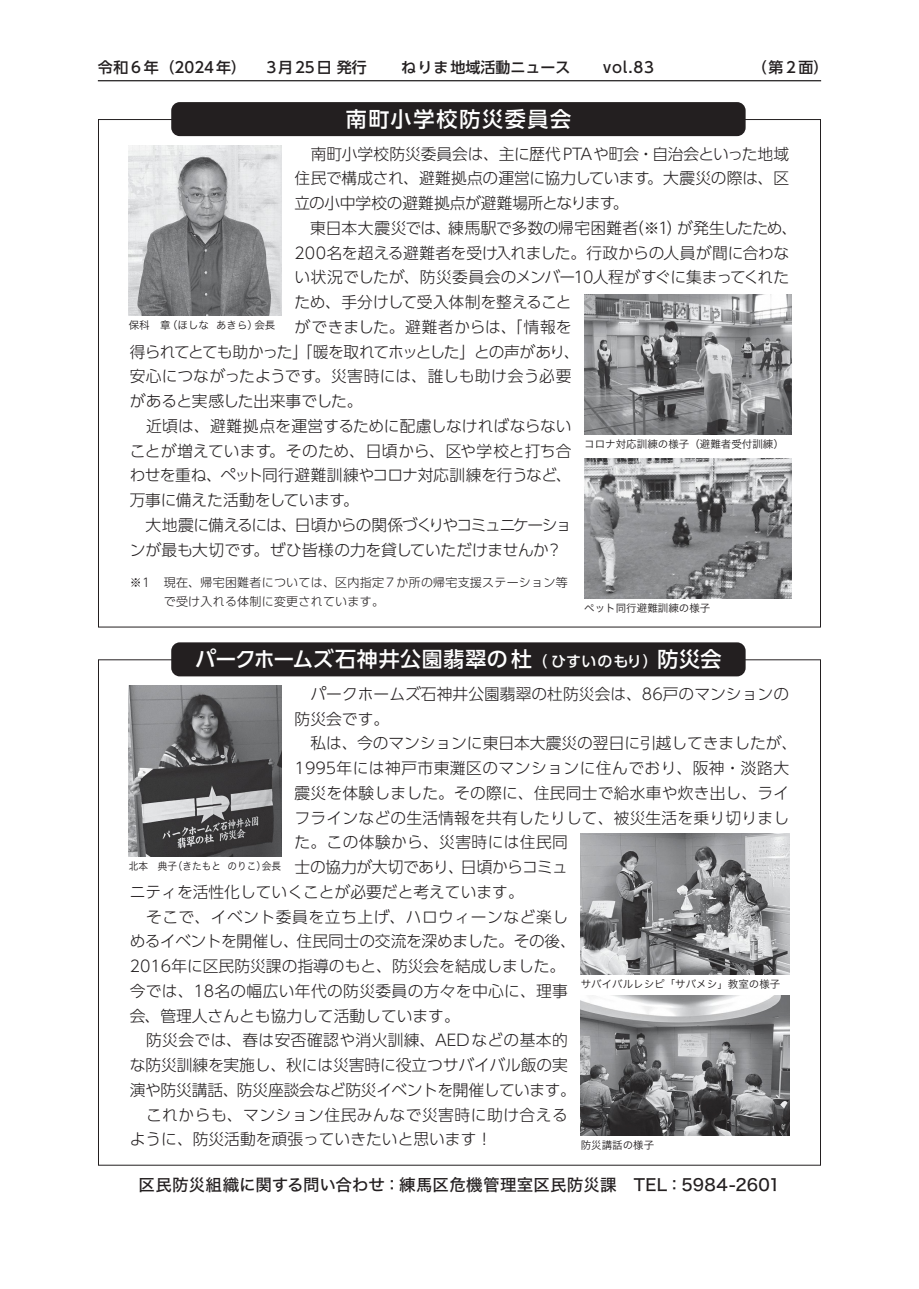
<style>
.page{position:relative;width:919px;height:1289px;background:#fff}
.page>*{position:absolute;margin:0;border:0;box-sizing:border-box;transform-origin:0 0}
.t1{font:500 21px "UD Shin Go Pro";letter-spacing:.04em;color:#fff}
.t2{font:500 21px "UD Shin Go Pro";letter-spacing:.08em;color:#fff}
.t3{font:16.5px "Hiragino Sans W5";letter-spacing:.01em;color:#231f20}
.t4{font:300 15.75px "UD Shin Go Pro";color:#231f20}
.t5{font:300 15.75px "UD Shin Go Pro";letter-spacing:.03em;color:#231f20}
.t6{font:300 15.75px "UD Shin Go Pro";letter-spacing:-.025em;color:#231f20}
.t7{font:300 15.75px "UD Shin Go Pro";letter-spacing:.025em;color:#231f20}
.t8{font:300 15.75px "UD Shin Go Pro";letter-spacing:-.02em;color:#231f20}
.t9{font:300 15.75px "UD Shin Go Pro";letter-spacing:-.065em;color:#231f20}
.t10{font:300 15.75px "UD Shin Go Pro";letter-spacing:-.08em;color:#231f20}
.t11{font:300 15.75px "UD Shin Go Pro";letter-spacing:.02em;color:#231f20}
.t12{font:300 15.75px "UD Shin Go Pro";letter-spacing:.035em;color:#231f20}
.t13{font:300 15.75px "UD Shin Go Pro";letter-spacing:-.03em;color:#231f20}
.t14{font:500 15px "UD Shin Go Pro";color:#231f20}
.t15{font:500 15px "UD Shin Go Pro";letter-spacing:.125em;color:#231f20}
.t16{font:300 12px/19.5px "UD Shin Go Pro";letter-spacing:.02em;color:#231f20}
.t17{font:10.5px "Hiragino Sans W3";color:#231f20}
.t18{font:10.5px "Hiragino Sans W3";color:#231f20;scale:.92 1}
.s1{font-size:15px}
</style>
<div class="page">
<hr style="left:98px;top:80px;width:723px;height:1px;background:#231f20">
<div style="left:171px;top:102px;width:574px;height:34px;background:#231f20;border-radius:9px"></div>
<img style="left:129px;top:146px;width:153px;height:170px">
<img style="left:584px;top:294px;width:207px;height:141px">
<img style="left:584px;top:458px;width:207px;height:140px">
<div style="left:171px;top:642px;width:574px;height:34px;background:#231f20;border-radius:9px"></div>
<img style="left:129px;top:686px;width:153px;height:170px">
<img style="left:580px;top:995px;width:209px;height:140px">
<img style="left:580px;top:833px;width:209px;height:141px">
<p class="t14" style="left:98px;top:55px;width:150px">令和 6 年（2024年）</p>
<p class="t15" style="left:266px;top:55px;width:102px">3月25日発行</p>
<p class="t14" style="left:401px;top:55px;width:171px">ねりま地域活動ニュース</p>
<p class="t14" style="left:603px;top:55px;width:53px">vol.83</p>
<p class="t14" style="left:751px;top:55px;width:78px">（第２面）</p>
<h1 class="t2" style="left:346px;top:102px;width:227px">南町小学校防災委員会</h1>
<p class="t4" style="left:294px;top:141px;width:496px">　南町小学校防災委員会は、主に歴代PTAや町会・自治会といった地域</p>
<p class="t4" style="left:294px;top:166px;width:496px">住民で構成され、避難拠点の運営に協力しています。大震災の際は、区</p>
<p class="t4" style="left:294px;top:190px;width:335px">立の小中学校の避難拠点が避難場所となります。</p>
<p class="t4" style="left:294px;top:215px;width:504px">　東日本大震災では、練馬駅で多数の帰宅困難者（※1）が発生したため、</p>
<p class="t4" style="left:294px;top:240px;width:496px">200名を超える避難者を受け入れました。行政からの人員が間に合わな</p>
<p class="t6" style="left:294px;top:264px;width:496px">い状況でしたが、防災委員会のメンバー10人程がすぐに集まってくれた</p>
<p class="t13" style="left:294px;top:289px;width:278px">ため、手分けして受入体制を整えること</p>
<p class="t4" style="left:294px;top:314px;width:278px">ができました。避難者からは、「情報を</p>
<p class="t9" style="left:130px;top:339px;width:451px">得られてとても助かった」「暖を取れてホッとした」との声があり、</p>
<p class="t4" style="left:130px;top:363px;width:443px">安心につながったようです。災害時には、誰しも助け会う必要</p>
<p class="t4" style="left:130px;top:388px;width:234px">があると実感した出来事でした。</p>
<p class="t4" style="left:130px;top:413px;width:443px">　近頃は、避難拠点を運営するために配慮しなければならない</p>
<p class="t4" style="left:130px;top:438px;width:443px">ことが増えています。そのため、日頃から、区や学校と打ち合</p>
<p class="t4" style="left:130px;top:462px;width:443px">わせを重ね、ペット同行避難訓練やコロナ対応訓練を行うなど、</p>
<p class="t8" style="left:130px;top:487px;width:230px">万事に備えた活動をしています。</p>
<p class="t10" style="left:130px;top:512px;width:443px">　大地震に備えるには、日頃からの関係づくりやコミュニケーショ</p>
<p class="t4" style="left:130px;top:537px;width:434px">ンが最も大切です。ぜひ皆様の力を貸していただけませんか？</p>
<p class="t16" style="left:164px;top:572px;width:405px;text-indent:-34px">※1 現在、帰宅困難者については、区内指定７か所の帰宅支援ステーション等で受け入れる体制に変更されています。</p>
<p class="t17" style="left:129px;top:316px;width:148px">保科　章（ほしな あきら）会長</p>
<p class="t17" style="left:584px;top:435px;width:201px">コロナ対応訓練の様子（避難者受付訓練）</p>
<p class="t17" style="left:584px;top:599px;width:127px">ペット同行避難訓練の様子</p>
<h1 class="t1" style="left:195px;top:642px;width:528px">パークホームズ石神井公園翡翠の杜<span class="s1">（ひすいのもり）</span>防災会</h1>
<p class="t4" style="left:294px;top:681px;width:496px">　パークホームズ石神井公園翡翠の杜防災会は、86戸のマンションの</p>
<p class="t4" style="left:294px;top:706px;width:96px">防災会です。</p>
<p class="t4" style="left:294px;top:730px;width:504px">　私は、今のマンションに東日本大震災の翌日に引越してきましたが、</p>
<p class="t5" style="left:294px;top:755px;width:496px">1995年には神戸市東灘区のマンションに住んでおり、阪神・淡路大</p>
<p class="t4" style="left:294px;top:780px;width:496px">震災を体験しました。その際に、住民同士で給水車や炊き出し、ライ</p>
<p class="t4" style="left:294px;top:804px;width:496px">フラインなどの生活情報を共有したりして、被災生活を乗り切りまし</p>
<p class="t7" style="left:294px;top:829px;width:275px">た。この体験から、災害時には住民同</p>
<p class="t6" style="left:294px;top:854px;width:275px">士の協力が大切であり、日頃からコミュ</p>
<p class="t4" style="left:130px;top:879px;width:395px">ニティを活性化していくことが必要だと考えています。</p>
<p class="t12" style="left:130px;top:903px;width:440px">　そこで、イベント委員を立ち上げ、ハロウィーンなど楽し</p>
<p class="t4" style="left:130px;top:928px;width:447px">めるイベントを開催し、住民同士の交流を深めました。その後、</p>
<p class="t4" style="left:130px;top:953px;width:437px">2016年に区民防災課の指導のもと、防災会を結成しました。</p>
<p class="t11" style="left:130px;top:978px;width:439px">今では、18名の幅広い年代の防災委員の方々を中心に、理事</p>
<p class="t4" style="left:130px;top:1002px;width:331px">会、管理人さんとも協力して活動しています。</p>
<p class="t7" style="left:130px;top:1027px;width:439px">　防災会では、春は安否確認や消火訓練、AEDなどの基本的</p>
<p class="t4" style="left:130px;top:1052px;width:439px">な防災訓練を実施し、秋には災害時に役立つサバイバル飯の実</p>
<p class="t8" style="left:130px;top:1077px;width:447px">演や防災講話、防災座談会など防災イベントを開催しています。</p>
<p class="t5" style="left:130px;top:1101px;width:439px">　これからも、マンション住民みんなで災害時に助け合える</p>
<p class="t4" style="left:130px;top:1126px;width:380px">ように、防災活動を頑張っていきたいと思います！　</p>
<p class="t18" style="left:129px;top:856px;width:167px">北本　典子（きたもと のりこ）会長</p>
<p class="t17" style="left:580px;top:974px;width:201px">サバイバルレシピ「サバメシ」教室の様子</p>
<p class="t17" style="left:580px;top:1135px;width:75px">防災講話の様子</p>
<p class="t3" style="left:139px;top:1169px;width:643px">区民防災組織に関する問い合わせ：練馬区危機管理室区民防災課　TEL：5984-2601</p>
</div>
